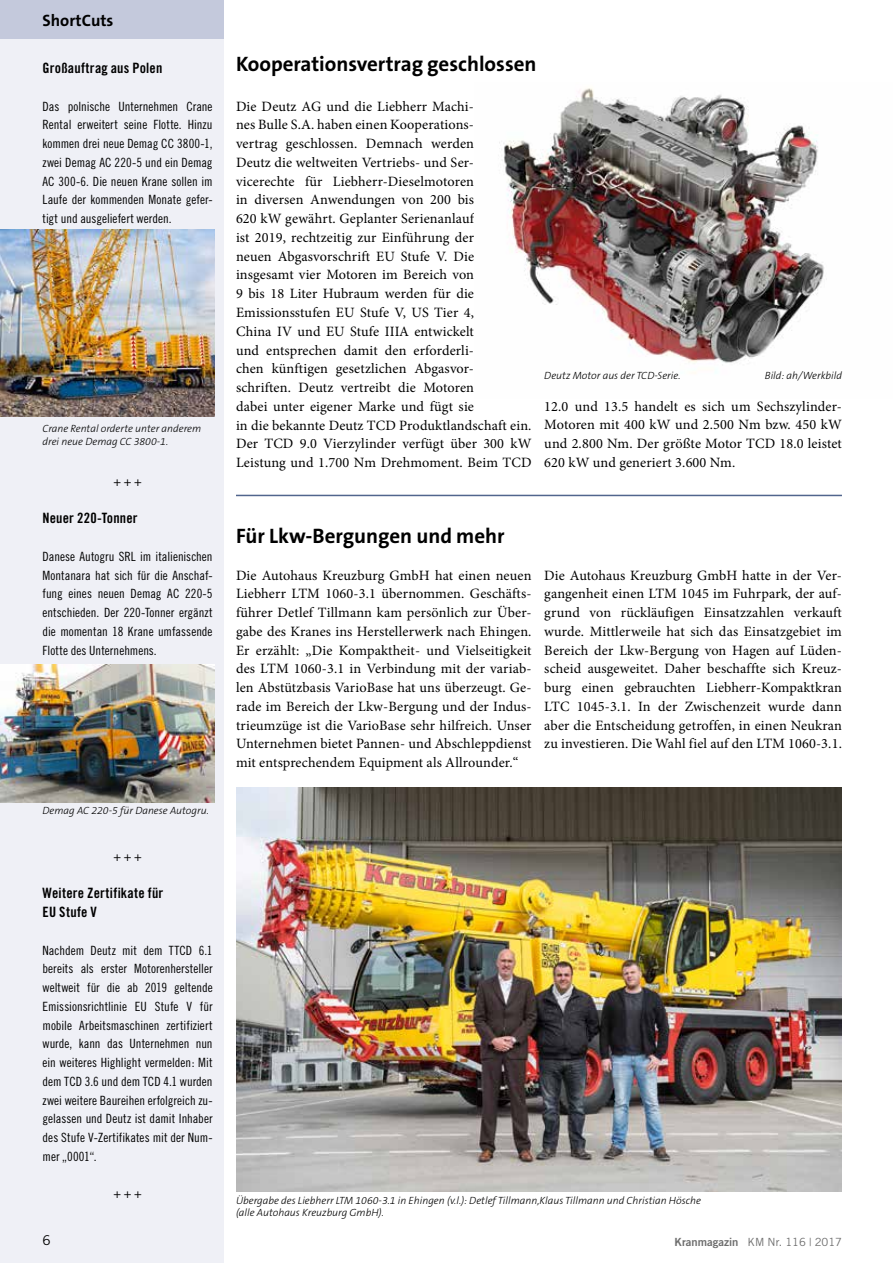
<style>
.page{position:relative;width:893px;height:1263px;background:#fff}
.page>*{position:absolute;margin:0;border:0;box-sizing:border-box;transform-origin:0 0}
.t1{font:700 21px "The Sans B7";color:#000}
.t2{font:700 16.5px "The Sans B7";color:#000}
.t3{font:14.25px/18.8px "Minion Pro";letter-spacing:.01em;color:#000;text-align:justify}
.t4{font:14.25px/18.8px "Trade Gothic Bold Cond Twenty";letter-spacing:.015em;color:#000}
.t5{font:13.5px "Trade Gothic";color:#000}
.t6{font:12.75px/18.8px "Trade Gothic Cond Eighteen";color:#000;text-align:justify}
.t7{font:11.25px "Trade Gothic";color:#6e6e6e}
.t8{font:italic 300 10.5px/12.3px "The Sans B3";color:#000}
.s1{font-family:"Trade Gothic Bold Two"}
</style>
<div class="page">
<div style="left:0;top:36px;width:223px;height:1227px;background:#eff0f6"></div>
<div style="left:0;top:0;width:223px;height:39px;background:#c4c9dc"></div>
<hr style="left:236px;top:495px;width:606px;height:1px;background:#51658d">
<img style="left:236px;top:787px;width:606px;height:405px">
<img style="left:499px;top:88px;width:325px;height:286px">
<img style="left:0;top:230px;width:214px;height:187px">
<img style="left:0;top:665px;width:215px;height:137px">
<p class="t2" style="left:43px;top:11px;width:72px">ShortCuts</p>
<p class="t4" style="left:43px;top:59px;width:121px">Großauftrag aus Polen</p>
<p class="t6" style="left:43px;top:97px;width:172px">Das polnische Unternehmen Crane Rental erweitert seine Flotte. Hinzu kommen drei neue Demag CC 3800-1, zwei Demag AC 220-5 und ein Demag AC 300-6. Die neuen Krane sollen im Laufe der kommenden Monate gefer&shy;tigt und ausgeliefert werden.</p>
<p class="t8" style="left:43px;top:423px;width:160px">Crane Rental orderte unter anderem drei neue Demag CC 3800-1.</p>
<p class="t6" style="left:113px;top:472px;width:30px">+ + +</p>
<p class="t4" style="left:43px;top:509px;width:97px">Neuer 220-Tonner</p>
<p class="t6" style="left:43px;top:547px;width:172px">Danese Autogru SRL im italienischen Montanara hat sich für die Anschaf&shy;fung eines neuen Demag AC 220-5 entschieden. Der 220-Tonner ergänzt die momentan 18 Krane umfassende Flotte des Unternehmens.</p>
<p class="t8" style="left:43px;top:805px;width:168px">Demag AC 220-5 für Danese Autogru.</p>
<p class="t6" style="left:113px;top:847px;width:30px">+ + +</p>
<p class="t4" style="left:43px;top:884px;width:122px">Weitere Zertifikate für<br>EU Stufe V</p>
<p class="t6" style="left:43px;top:940px;width:172px">Nachdem Deutz mit dem TTCD 6.1 bereits als erster Motorenhersteller weltweit für die ab 2019 geltende Emissionsrichtlinie EU Stufe V für mobile Arbeitsmaschinen zertifiziert wurde, kann das Unternehmen nun ein weiteres Highlight vermelden: Mit dem TCD 3.6 und dem TCD 4.1 wurden zwei weitere Baureihen erfolgreich zu&shy;gelassen und Deutz ist damit Inhaber des Stufe V-Zertifikates mit der Num&shy;mer „0001“.</p>
<p class="t6" style="left:113px;top:1184px;width:30px">+ + +</p>
<h1 class="t1" style="left:236px;top:53px;width:302px">Kooperationsvertrag geschlossen</h1>
<p class="t3" style="left:236px;top:97px;width:297px;text-align:left">Die Deutz AG und die Liebherr Machi-<br>nes Bulle S.A. haben einen Kooperations-<br>vertrag geschlossen. Demnach werden<br>Deutz die weltweiten Vertriebs- und Ser&shy;vicerechte für Liebherr-Dieselmotoren<br>in diversen Anwendungen von 200 bis<br>620 kW gewährt. Geplanter Serienanlauf<br>ist 2019, rechtzeitig zur Einführung der<br>neuen Abgasvorschrift EU Stufe V. Die insgesamt vier Motoren im Bereich von<br>9 bis 18 Liter Hubraum werden für die Emissionsstufen EU Stufe V, US Tier 4,<br>China IV und EU Stufe IIIA entwickelt<br>und entsprechen damit den erforderli-<br>chen künftigen gesetzlichen Abgasvor&shy;schriften. Deutz vertreibt die Motoren<br>dabei unter eigener Marke und fügt sie<br>in die bekannte Deutz TCD Produktlandschaft ein.<br>Der TCD 9.0 Vierzylinder verfügt über 300 kW Leistung und 1.700 Nm Drehmoment. Beim TCD</p>
<p class="t8" style="left:544px;top:370px;width:138px">Deutz Motor aus der TCD-Serie.</p>
<p class="t8" style="left:765px;top:370px;width:79px">Bild: ah/Werkbild</p>
<p class="t3" style="left:544px;top:397px;width:299px">12.0 und 13.5 handelt es sich um Sechszylinder-Motoren mit 400 kW und 2.500 Nm bzw. 450 kW und 2.800 Nm. Der größte Motor TCD 18.0 leistet 620 kW und generiert 3.600 Nm.</p>
<h1 class="t1" style="left:236px;top:525px;width:270px">Für Lkw-Bergungen und mehr</h1>
<p class="t3" style="left:236px;top:566px;width:297px">Die Autohaus Kreuzburg GmbH hat einen neuen Liebherr LTM 1060-3.1 übernommen. Geschäfts&shy;führer Detlef Tillmann kam persönlich zur Über&shy;gabe des Kranes ins Herstellerwerk nach Ehingen.<br>Er erzählt: „Die Kompaktheit- und Vielseitigkeit des LTM 1060-3.1 in Verbindung mit der variab&shy;len Abstützbasis VarioBase hat uns überzeugt. Ge&shy;rade im Bereich der Lkw-Bergung und der Indus&shy;trieumzüge ist die VarioBase sehr hilfreich. Unser Unternehmen bietet Pannen- und Abschleppdienst mit entsprechendem Equipment als Allrounder.“</p>
<p class="t3" style="left:544px;top:566px;width:299px">Die Autohaus Kreuzburg GmbH hatte in der Ver&shy;gangenheit einen LTM 1045 im Fuhrpark, der auf&shy;grund von rückläufigen Einsatzzahlen verkauft wurde. Mittlerweile hat sich das Einsatzgebiet im Bereich der Lkw-Bergung von Hagen auf Lüden&shy;scheid ausgeweitet. Daher beschaffte sich Kreuz&shy;burg einen gebrauchten Liebherr-Kompaktkran LTC 1045-3.1. In der Zwischenzeit wurde dann aber die Entscheidung getroffen, in einen Neukran zu investieren. Die Wahl fiel auf den LTM 1060-3.1.</p>
<p class="t8" style="left:236px;top:1195px;width:467px">Übergabe des Liebherr LTM 1060-3.1 in Ehingen (v.l.): Detlef Tillmann,Klaus Tillmann und Christian Hösche (alle Autohaus Kreuzburg GmbH).</p>
<p class="t5" style="left:43px;top:1232px;width:10px">6</p>
<p class="t7" style="left:675px;top:1235px;width:169px"><span class="s1">Kranmagazin</span> KM Nr. 116 | 2017</p>
</div>
